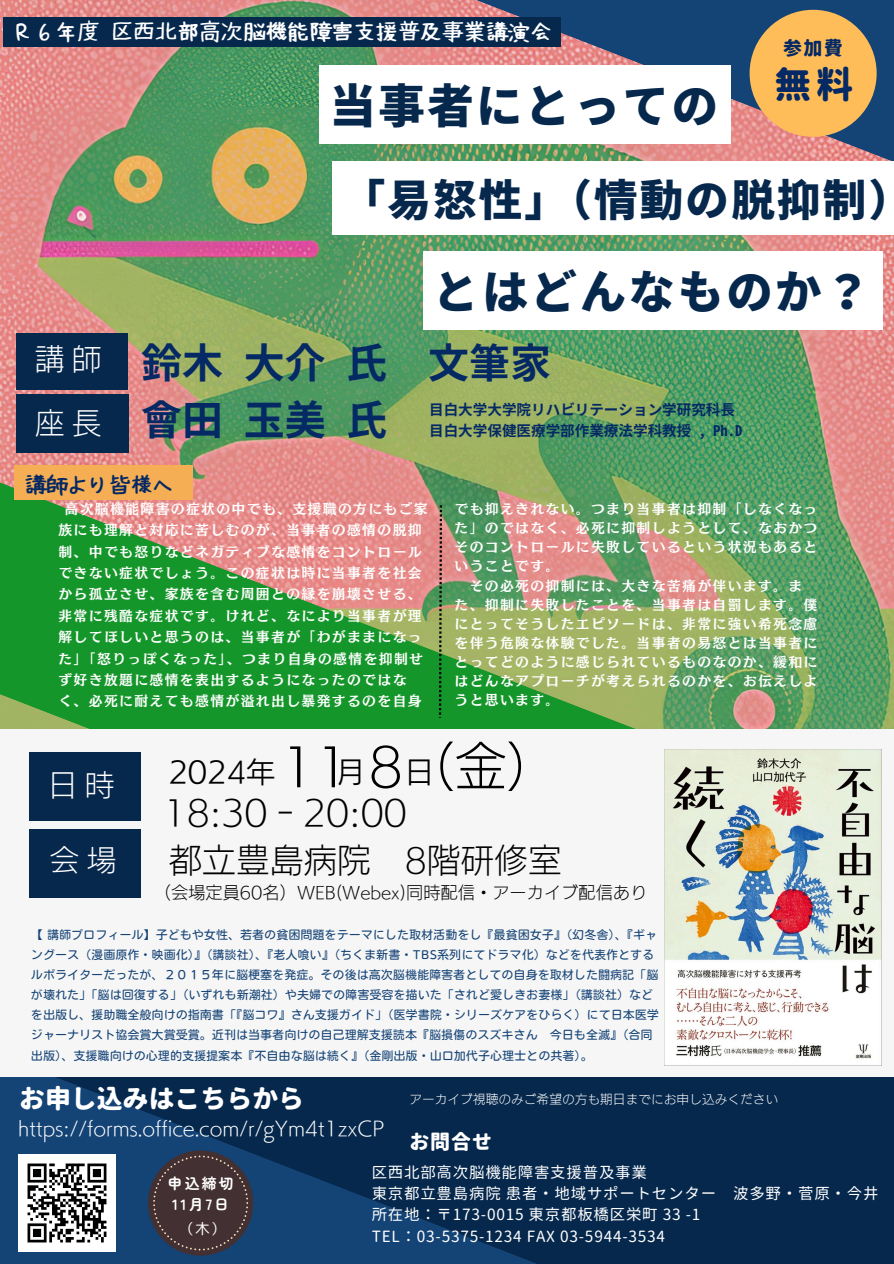
<style>
.page{position:relative;width:894px;height:1264px;background:#fff}
.page>*{position:absolute;margin:0;border:0;box-sizing:border-box;transform-origin:0 0}
.t1{font:51.75px "UD Kakugo Large Pr 6 N L";color:#000}
.t2{font:900 46.5px "Noto Sans JP";letter-spacing:.05em;color:#06284d}
.t3{font:900 43.5px "Noto Sans JP";letter-spacing:.05em;color:#06284d}
.t4{font:40.95px "Gen Ei Gothic M B";color:#042964}
.t5{font:800 36.6px "Gen Jyuu Gothic";color:#042964}
.t6{font:35.25px "UD Kakugo Small Pr 6 N L";color:#000}
.t7{font:33.75px "UD Kakugo Small Pr 6 N L";color:#000}
.t8{font:29.25px "UD Kakugo Large Pr 6 N L";color:#fff}
.t9{font:29.25px "Canva UD Kakugo Small Pr 6 N R";color:#000}
.t10{font:800 25.95px "Gen Jyuu Gothic";color:#fff}
.t11{font:21.15px "Hanazome Font";color:#042964}
.t12{font:21px "Hanazome Font";letter-spacing:.05em;color:#fff}
.t13{font:20.25px "UD Kakugo Small Pr 6 N L";color:#fff}
.t14{font:800 19.95px "Gen Jyuu Gothic";color:#fff}
.t15{font:800 18.9px "Gen Jyuu Gothic";color:#042964}
.t16{font:17.25px "UD Kakugo Small Pr 6 N L";color:#000}
.t17{font:15.45px "Gen Jyuu Gothic";letter-spacing:.05em;color:#fff}
.t18{font:700 14.85px "Zen Maru Gothic";letter-spacing:.15em;color:#fff}
.t19{font:14.85px "rounded mplus 1 p regular";color:#fff}
.t20{font:14.55px "Gen Ei Gothic M B";color:#042964}
.t21{font:13.8px/21.3px "Canva Mode Min A Std B";letter-spacing:.1em;color:#fff}
.t22{font:12.75px "UD Kakugo Small Pr 6 N L";color:#fff}
.t23{font:11.55px/20.1px "Nud Motoya Maru Std W3";letter-spacing:.05em;color:#144376}
</style>
<div class="page">
<img style="left:0;top:0;width:893px;height:465px">
<div style="left:0;top:1077px;width:893px;height:186px;background:#06284d"></div>
<svg style="left:0;top:465px;width:893px;height:264px;background:#6f9a59"></svg>
<img style="left:253px;top:0;width:640px;height:259px">
<div style="left:749px;top:10px;width:127px;height:127px;background:#ffbd59;border-radius:50%"></div>
<svg style="left:0;top:1077px;width:534px;height:186px"></svg>
<div style="left:0;top:729px;width:893px;height:347px;background:#f6f6f6"></div>
<div style="left:29px;top:829px;width:112px;height:68px;background:#06284d"></div>
<div style="left:29px;top:752px;width:112px;height:68px;background:#06284d"></div>
<svg style="left:148px;top:1150px;width:105px;height:105px;background:#3b3642"></svg>
<img style="left:664px;top:749px;width:216px;height:316px">
<div style="left:15px;top:465px;width:178px;height:34px;background:#f6ae54"></div>
<div style="left:16px;top:333px;width:112px;height:57px;background:#06284d"></div>
<div style="left:16px;top:394px;width:112px;height:59px;background:#06284d"></div>
<svg style="left:439px;top:505px;width:3px;height:213px"></svg>
<img style="left:18px;top:1154px;width:97px;height:97px">
<div style="left:3px;top:17px;width:558px;height:30px;background:#06284d"></div>
<div style="left:319px;top:65px;width:411px;height:78px;background:#fff"></div>
<div style="left:332px;top:162px;width:561px;height:73px;background:#fff"></div>
<div style="left:423px;top:251px;width:459px;height:79px;background:#fff"></div>
<p class="t12" style="left:12px;top:21px;width:541px">Ｒ６年度区西北部高次脳機能障害支援普及事業講演会</p>
<p class="t2" style="left:329px;top:69px;width:390px">当事者にとっての</p>
<h4 class="t15" style="left:783px;top:35px;width:61px">参加費</h4>
<h2 class="t5" style="left:774px;top:59px;width:80px">無料</h2>
<h1 class="t3" style="left:341px;top:165px;width:571px">「易怒性」（情動の脱抑制）</h1>
<h6 class="t2" style="left:433px;top:255px;width:439px">とはどんなものか？</h6>
<h3 class="t4" style="left:18px;top:337px;width:534px">講師：鈴木大介氏 文筆家</h3>
<p class="t4" style="left:18px;top:393px;width:370px">座長：會田玉美氏</p>
<p class="t8" style="left:35px;top:344px;width:68px">講師</p>
<p class="t8" style="left:35px;top:408px;width:66px">座長</p>
<p class="t20" style="left:429px;top:401px;width:307px">目白大学大学院リハビリテーション学研究科長</p>
<p class="t20" style="left:429px;top:421px;width:314px">目白大学保健医療学部作業療法学科教授 , Ph.D</p>
<p class="t11" style="left:25px;top:473px;width:150px">講師より皆様へ</p>
<h6 class="t21" style="left:58px;top:498px;width:371px;text-indent:6px">高次脳機能障害の症状の中でも、支援職の方にもご家族にも理解と対応に苦しむのが、当事者の感情の脱抑制、中でも怒りなどネガティブな感情をコントロールできない症状でしょう。この症状は時に当事者を社会から孤立させ、家族を含む周囲との縁を崩壊させる、非常に残酷な症状です。けれど、なにより当事者が理解してほしいと思うのは、当事者が「わがままになった」「怒りっぽくなった」、つまり自身の感情を抑制せず好き放題に感情を表出するようになったのではな<br>く、必死に耐えても感情が溢れ出し暴発するのを自身</h6>
<p class="t21" style="left:454px;top:499px;width:364px;line-height:19.2px;text-align:justify">でも抑えきれない。つまり当事者は抑制「しなくなった」のではなく、必死に抑制しようとして、なおかつそのコントロールに失敗しているという状況もあるということです。</p>
<p class="t21" style="left:454px;top:575px;width:364px;line-height:19.2px;text-indent:15px">その必死の抑制には、大きな苦痛が伴います。また、抑制に失敗したことを、当事者は自罰します。僕にとってそうしたエピソードは、非常に強い希死念慮を伴う危険な体験でした。当事者の易怒とは当事者にとってどのように感じられているものなのか、緩和にはどんなアプローチが考えられるのかを、お伝えしようと思います。</p>
<h5 class="t8" style="left:48px;top:770px;width:68px">日時</h5>
<p class="t8" style="left:50px;top:845px;width:68px">会場</p>
<h2 class="t1" style="left:281px;top:740px;width:278px">11 8（金）</h2>
<p class="t9" style="left:168px;top:757px;width:108px">2024年</p>
<p class="t9" style="left:336px;top:757px;width:23px">月</p>
<p class="t9" style="left:405px;top:757px;width:22px">日</p>
<h6 class="t6" style="left:164px;top:794px;width:244px">18:30‐20:00</h6>
<p class="t7" style="left:168px;top:842px;width:394px">都立豊島病院 8階研修室</p>
<p class="t16" style="left:154px;top:884px;width:495px">（会場定員60名）WEB(Webex)同時配信・アーカイブ配信あり</p>
<p class="t23" style="left:31px;top:924px;width:628px">【講師プロフィール】子どもや女性、若者の貧困問題をテーマにした取材活動をし『最貧困女子』（幻冬舎）、『ギャングース（漫画原作・映画化）』（講談社）、『老人喰い』（ちくま新書・TBS系列にてドラマ化）などを代表作とするルポライターだったが、２０１５年に脳梗塞を発症。その後は高次脳機能障害者としての自身を取材した闘病記「脳が壊れた」「脳は回復する」（いずれも新潮社）や夫婦での障害受容を描いた「されど愛しきお妻様」（講談社）などを出版し、援助職全般向けの指南書「『脳コワ』さん支援ガイド」（医学書院・シリーズケアをひらく）にて日本医学ジャーナリスト協会賞大賞受賞。近刊は当事者向けの自己理解支援読本『脳損傷のスズキさん 今日も全滅』（合同出版）、支援職向けの心理的支援提案本『不自由な脳は続く』（金剛出版・山口加代子心理士との共著）。</p>
<h5 class="t10" style="left:19px;top:1080px;width:286px">お申し込みはこちらから</h5>
<p class="t22" style="left:409px;top:1093px;width:370px">アーカイブ視聴のみご希望の方も期日までにお申し込みください</p>
<p class="t13" style="left:18px;top:1118px;width:368px">https://forms.office.com/r/gYm4t1zxCP</p>
<h6 class="t14" style="left:409px;top:1127px;width:84px">お問合せ</h6>
<p class="t17" style="left:371px;top:1160px;width:277px">区西北部高次脳機能障害支援普及事業</p>
<p class="t17" style="left:371px;top:1182px;width:508px">東京都立豊島病院患者・地域サポートセンター 波多野・菅原・今井</p>
<p class="t17" style="left:371px;top:1203px;width:330px">所在地：〒173-0015 東京都板橋区栄町 33 -1</p>
<p class="t17" style="left:371px;top:1225px;width:295px">TEL：03-5375-1234 FAX 03-5944-3534</p>
<p class="t18" style="left:167px;top:1171px;width:68px">申込締切</p>
<h2 class="t18" style="left:172px;top:1192px;width:58px">11月7日</h2>
<h6 class="t19" style="left:180px;top:1217px;width:47px">（木）</h6>
</div>
